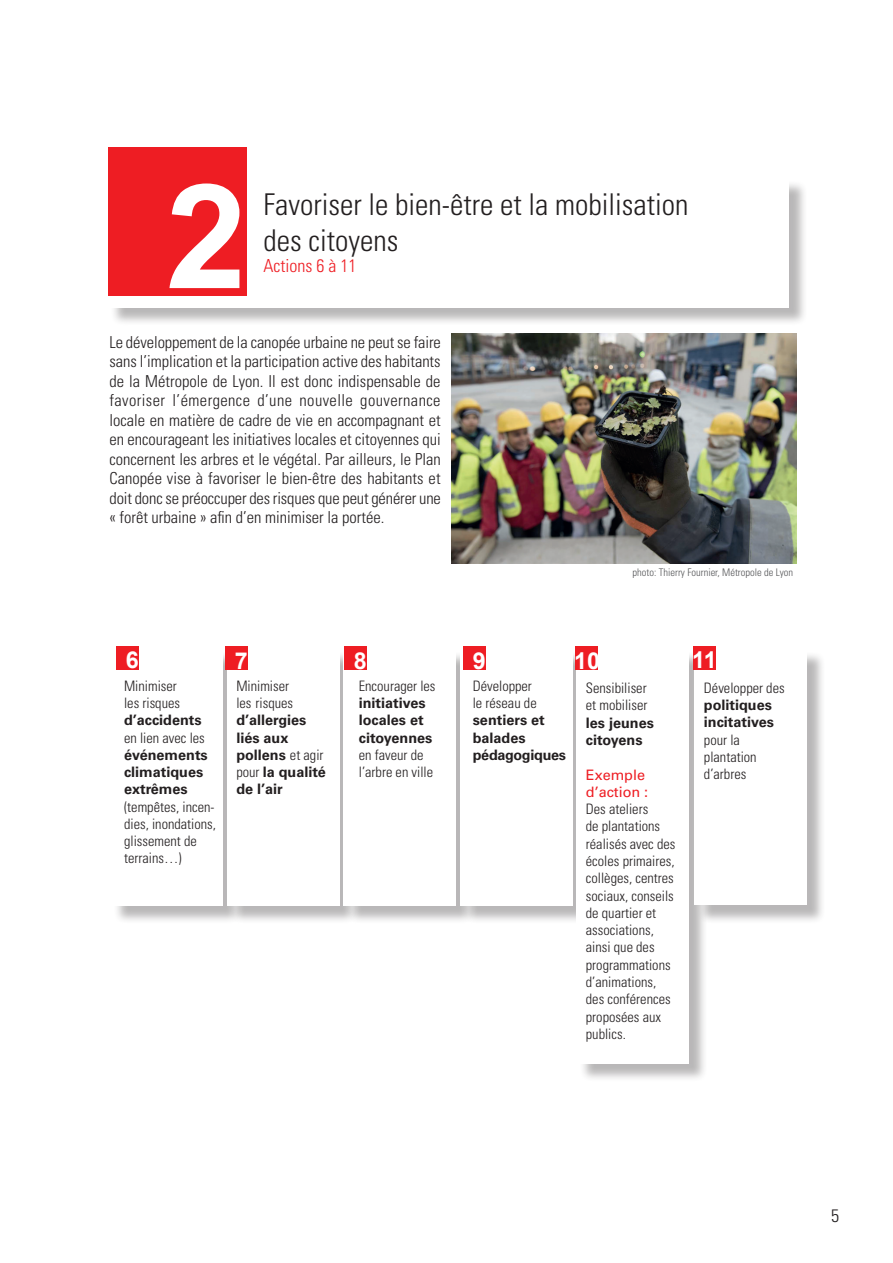
<style>
.page{position:relative;width:893px;height:1263px;background:#fff}
.page>*{position:absolute;margin:0;border:0;box-sizing:border-box;transform-origin:0 0}
.t1{font:700 145.5px "Arial";color:#fff}
.t2{font:300 condensed 30px/36px "Univers LT Std";color:#231f20}
.t3{font:700 23.25px "Arial";color:#fff}
.t4{font:300 condensed 18px "Univers LT Std";color:#ee1d23}
.t5{font:300 condensed 18px "Univers LT Std";color:#231f20}
.t6{font:300 condensed 16.5px/19.5px "Univers LT Std";color:#231f20;text-align:justify}
.t7{font:300 condensed 14.4px/17.2px "Univers LT Std";color:#231f20}
.t8{font:700 14.4px/17.2px "Univers LT Std";color:#231f20}
.t9{font:14.4px/17.2px "Univers LT Std";color:#ee1d23}
.t10{font:300 condensed 10.5px "Univers LT Std";color:#57585a}
.s1{font-weight:300;font-stretch:condensed}
</style>
<div class="page">
<div style="left:111px;top:180px;width:696px;height:146px;background:#231f20;opacity:.32"></div>
<div style="left:108px;top:178px;width:681px;height:130px;background:#fff"></div>
<div style="left:108px;top:147px;width:139px;height:149px;background:#ee1d23"></div>
<div style="left:113px;top:651px;width:128px;height:273px;background:#231f20;opacity:.32"></div>
<div style="left:110px;top:649px;width:113px;height:256px;background:#fff"></div>
<div style="left:229px;top:651px;width:129px;height:273px;background:#231f20;opacity:.32"></div>
<div style="left:227px;top:649px;width:112px;height:256px;background:#fff"></div>
<div style="left:346px;top:651px;width:128px;height:273px;background:#231f20;opacity:.32"></div>
<div style="left:344px;top:649px;width:112px;height:256px;background:#fff"></div>
<div style="left:462px;top:651px;width:129px;height:273px;background:#231f20;opacity:.32"></div>
<div style="left:460px;top:649px;width:112px;height:256px;background:#fff"></div>
<div style="left:579px;top:651px;width:128px;height:431px;background:#231f20;opacity:.32"></div>
<div style="left:577px;top:649px;width:112px;height:415px;background:#fff"></div>
<div style="left:697px;top:651px;width:128px;height:273px;background:#231f20;opacity:.32"></div>
<div style="left:695px;top:648px;width:112px;height:257px;background:#fff"></div>
<div style="left:116px;top:646px;width:23px;height:23px;background:#ee1d23"></div>
<div style="left:225px;top:646px;width:22px;height:24px;background:#ee1d23"></div>
<div style="left:344px;top:646px;width:22px;height:24px;background:#ee1d23"></div>
<div style="left:463px;top:646px;width:23px;height:24px;background:#ee1d23"></div>
<div style="left:576px;top:646px;width:22px;height:24px;background:#ee1d23"></div>
<div style="left:694px;top:646px;width:22px;height:23px;background:#ee1d23"></div>
<img style="left:452px;top:334px;width:344px;height:230px">
<h1 class="t1" style="left:166px;top:140px;width:82px">2</h1>
<h2 class="t2" style="left:264px;top:186px;width:426px">Favoriser le bien-être et la mobilisation des citoyens</h2>
<p class="t4" style="left:264px;top:255px;width:94px">Actions 6 à 11</p>
<p class="t6" style="left:109px;top:332px;width:333px">Le développement de la canopée urbaine ne peut se faire sans l’implication et la participation active des habitants de la Métropole de Lyon. Il est donc indispensable de favoriser l’émergence d’une nouvelle gouvernance locale en matière de cadre de vie en accompagnant et en encourageant les initiatives locales et citoyennes qui concernent les arbres et le végétal. Par ailleurs, le Plan Canopée vise à favoriser le bien-être des habitants et doit donc se préoccuper des risques que peut générer une « forêt urbaine » afin d’en minimiser la portée.</p>
<p class="t10" style="left:632px;top:566px;width:162px">photo: Thierry Fournier, Métropole de Lyon</p>
<h3 class="t3" style="left:126px;top:645px;width:14px">6</h3>
<h3 class="t3" style="left:235px;top:645px;width:14px">7</h3>
<h3 class="t3" style="left:354px;top:645px;width:14px">8</h3>
<h3 class="t3" style="left:473px;top:645px;width:14px">9</h3>
<h3 class="t3" style="left:574px;top:645px;width:27px">10</h3>
<h3 class="t3" style="left:692px;top:645px;width:26px">11</h3>
<p class="t7" style="left:124px;top:677px;width:57px">Minimiser les risques</p>
<p class="t8" style="left:124px;top:712px;width:79px">d’accidents</p>
<p class="t7" style="left:124px;top:729px;width:82px">en lien avec les</p>
<p class="t8" style="left:124px;top:746px;width:85px">événements climatiques extrêmes</p>
<p class="t7" style="left:124px;top:798px;width:93px">(tempêtes, incen&shy;dies, inondations, glissement de terrains…)</p>
<p class="t7" style="left:473px;top:677px;width:65px">Développer le réseau de</p>
<p class="t8" style="left:473px;top:712px;width:95px">sentiers et balades pédagogiques</p>
<p class="t7" style="left:236px;top:677px;width:58px">Minimiser les risques</p>
<p class="t8" style="left:236px;top:712px;width:91px">d’allergies liés aux pollens <span class="s1">et agir pour</span> la qualité de l’air</p>
<p class="t7" style="left:359px;top:677px;width:78px">Encourager les</p>
<p class="t8" style="left:359px;top:694px;width:75px">initiatives locales et citoyennes</p>
<p class="t7" style="left:359px;top:746px;width:76px">en faveur de l’arbre en ville</p>
<p class="t7" style="left:704px;top:679px;width:82px">Développer des</p>
<p class="t8" style="left:704px;top:697px;width:72px">politiques incitatives</p>
<p class="t7" style="left:704px;top:731px;width:54px">pour la plantation d’arbres</p>
<p class="t7" style="left:586px;top:679px;width:63px">Sensibiliser et mobiliser</p>
<p class="t8" style="left:586px;top:714px;width:70px">les jeunes citoyens</p>
<p class="t9" style="left:586px;top:766px;width:64px">Exemple d’action :</p>
<p class="t7" style="left:586px;top:800px;width:91px">Des ateliers<br>de plantations réalisés avec des écoles primaires, collèges, centres sociaux, conseils de quartier et associations, ainsi que des programmations d’animations, des conférences proposées aux publics.</p>
<p class="t5" style="left:831px;top:1205px;width:9px">5</p>
</div>
